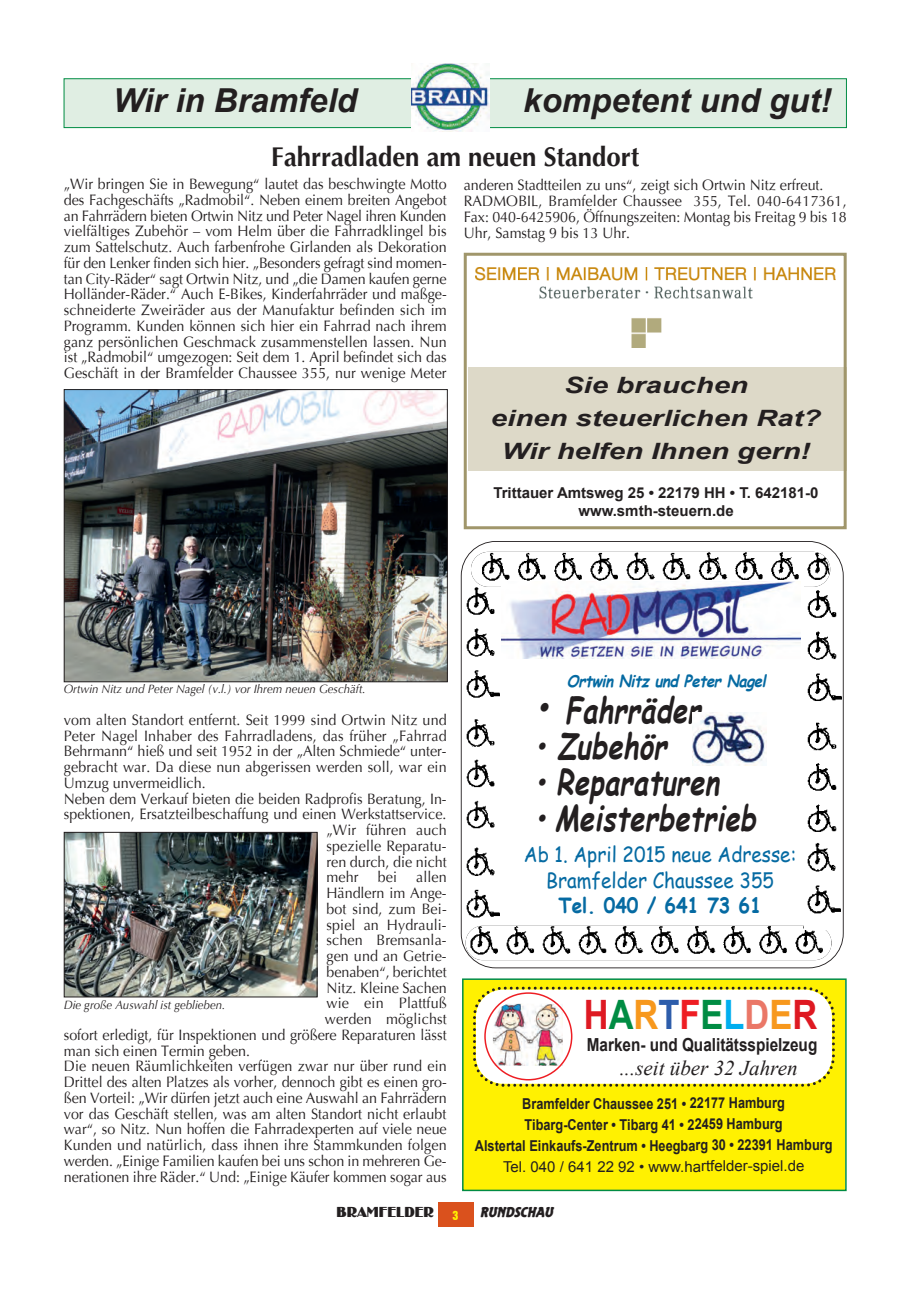
<style>
.page{position:relative;width:919px;height:1289px;background:#fff}
.page>*{position:absolute;margin:0;border:0;box-sizing:border-box;transform-origin:0 0}
.t1{font:700 40.5px "Arial";color:#de1922;scale:.85 1}
.t2{font:italic 700 35.1px "Comic Sans MS";color:#231f20;scale:.77 1}
.t3{font:italic 700 33px "Arial";color:#231f20}
.t4{font:700 27px "Optima";color:#231f20;scale:.95 1}
.t5{font:italic 700 22.5px/33px "Arial";color:#231f20;text-align:center;scale:1.3 1}
.t6{font:21px/25.5px "Comic Sans MS";color:#056aa2;text-align:center;scale:.9 1}
.t7{font:italic 21px "Times New Roman";color:#231f20}
.t8{font:700 21px "Comic Sans MS";color:#056aa2;scale:.9 1}
.t9{font:700 18px "Arial";color:#231f20;scale:.85 1}
.t10{font:italic 700 16.5px "Comic Sans MS";color:#056aa2;scale:.9 1}
.t11{font:15px/15.8px "Optima";color:#231f20;text-align:justify;scale:.95 1}
.t12{font:700 15px/21px "Arial";letter-spacing:-.005em;color:#231f20;text-align:center;scale:.85 1}
.t13{font:700 15px/18px "Arial";letter-spacing:-.005em;color:#231f20;text-align:center}
.t14{font:15px "Arial";letter-spacing:-.005em;color:#231f20}
.t15{font:15px "Birmingham";color:#231f20}
.t16{font:italic 15px "Elmshorn";color:#231f20}
.t17{font:700 12.75px "Hegel Inserat";color:#fff101}
.t18{font:italic 12px "Optima";color:#231f20;scale:.95 1}
.s1{font-size:42.9px}
.s2{color:#008c43}
.s3{color:#f7981d}
.s4{color:#2d5dab}
.s5{color:#ee1d23}
.s6{color:#00aeef}
.s7{color:#ea7767}
</style>
<div class="page">
<img style="left:66px;top:391px;width:379px;height:289px">
<div style="left:64px;top:389px;width:383px;height:293px;border:1px solid #231f20"></div>
<div style="left:438px;top:1201px;width:35px;height:25px;background:#da511d"></div>
<div style="left:64px;top:79px;width:782px;height:48px;background:#e0eee3"></div>
<div style="left:64px;top:78px;width:782px;height:50px;border:1px solid #008c43"></div>
<img style="left:411px;top:64px;width:78px;height:67px">
<div style="left:463px;top:979px;width:382px;height:210px;background:#fff101"></div>
<div style="left:462px;top:978px;width:384px;height:213px;border:2px solid #008c43"></div>
<svg style="left:473px;top:986px;width:362px;height:101px;background:#f4efdc"></svg>
<div style="left:468px;top:367px;width:378px;height:104px;background:#ddd9c8"></div>
<img style="left:476px;top:267px;width:359px;height:81px">
<div style="left:463px;top:253px;width:383px;height:276px;border:3px solid #a0966b"></div>
<svg style="left:461px;top:541px;width:382px;height:301px"></svg>
<img style="left:464px;top:584px;width:35px;height:258px">
<img style="left:471px;top:552px;width:359px;height:35px;border-radius:18px">
<img style="left:805px;top:588px;width:36px;height:254px">
<div style="left:501px;top:582px;width:303px;height:90px;background:#fff"></div>
<img style="left:501px;top:582px;width:299px;height:76px">
<img style="left:692px;top:712px;width:74px;height:53px">
<svg style="left:461px;top:842px;width:382px;height:126px"></svg>
<img style="left:464px;top:842px;width:35px;height:91px">
<img style="left:465px;top:925px;width:366px;height:35px;border-radius:17px">
<img style="left:804px;top:842px;width:36px;height:87px">
<img style="left:66px;top:834px;width:249px;height:161px">
<div style="left:64px;top:832px;width:253px;height:165px;border:1px solid #231f20"></div>
<h3 class="t3" style="left:113px;top:82px;width:245px">Wir in Bramfeld</h3>
<h3 class="t3" style="left:523px;top:82px;width:309px">kompetent und gut!</h3>
<h3 class="t4" style="left:271px;top:141px;width:389px">Fahrradladen am neuen Standort</h3>
<p class="t11" style="left:64px;top:176px;width:404px">„Wir bringen Sie in Bewegung“ lautet das beschwingte Motto des Fachgeschäfts „Radmobil“. Neben einem breiten Angebot an Fahrrädern bieten Ortwin Nitz und Peter Nagel ihren Kunden vielfältiges Zubehör – vom Helm über die Fahrradklingel bis zum Sattelschutz. Auch farbenfrohe Girlanden als Dekoration für den Lenker finden sich hier. „Besonders gefragt sind momen&shy;tan City-Räder“ sagt Ortwin Nitz, und „die Damen kaufen gerne Holländer-Räder.“ Auch E-Bikes, Kinderfahrräder und maßge&shy;schneiderte Zweiräder aus der Manufaktur befinden sich im Programm. Kunden können sich hier ein Fahrrad nach ihrem ganz persönlichen Geschmack zusammenstellen lassen. Nun ist „Radmobil“ umgezogen: Seit dem 1. April befindet sich das Geschäft in der Bramfelder Chaussee 355, nur wenige Meter</p>
<p class="t11" style="left:463px;top:178px;width:404px;text-align:left">anderen Stadtteilen zu uns“, zeigt sich Ortwin Nitz erfreut.<br>RADMOBIL, Bramfelder Chaussee 355, Tel. 040-6417361, Fax: 040-6425906, Öffnungszeiten: Montag bis Freitag 9 bis 18<br>Uhr, Samstag 9 bis 13 Uhr.</p>
<h3 class="t5" style="left:491px;top:368px;width:255px">Sie brauchen<br>einen steuerlichen Rat?<br>Wir helfen Ihnen gern!</h3>
<p class="t13" style="left:493px;top:483px;width:327px">Trittauer Amtsweg 25 • 22179 HH • T. 642181-0 www.smth-steuern.de</p>
<p class="t10" style="left:567px;top:668px;width:226px">Ortwin Nitz und Peter Nagel</p>
<h2 class="t2" style="left:532px;top:684px;width:227px"><span class="s1">•</span> Fahrräder</h2>
<h2 class="t2" style="left:532px;top:720px;width:184px">• Zubehör</h2>
<h2 class="t2" style="left:532px;top:756px;width:252px">• Reparaturen</h2>
<h2 class="t2" style="left:532px;top:792px;width:300px">• Meisterbetrieb</h2>
<h3 class="t6" style="left:524px;top:841px;width:304px">Ab 1. April 2015 neue Adresse:<br>Bramfelder Chaussee 355</h3>
<h3 class="t8" style="left:558px;top:890px;width:227px">Tel. 040 / 641 73 61</h3>
<p class="t18" style="left:64px;top:681px;width:319px">Ortwin Nitz und Peter Nagel (v.l.) vor Ihrem neuen Geschäft.</p>
<p class="t11" style="left:64px;top:712px;width:404px">vom alten Standort entfernt. Seit 1999 sind Ortwin Nitz und</p>
<p class="t11" style="left:64px;top:727px;width:404px">Peter Nagel Inhaber des Fahrradladens, das früher „Fahrrad</p>
<p class="t11" style="left:64px;top:743px;width:404px">Behrmann“ hieß und seit 1952 in der „Alten Schmiede“ unter-</p>
<p class="t11" style="left:64px;top:759px;width:404px">gebracht war. Da diese nun abgerissen werden soll, war ein</p>
<p class="t11" style="left:64px;top:775px;width:151px">Umzug unvermeidlich.</p>
<p class="t11" style="left:64px;top:790px;width:404px">Neben dem Verkauf bieten die beiden Radprofis Beratung, In-</p>
<p class="t11" style="left:64px;top:806px;width:404px">spektionen, Ersatzteilbeschaffung und einen Werkstattservice.</p>
<p class="t11" style="left:326px;top:822px;width:128px">„Wir führen auch</p>
<p class="t11" style="left:326px;top:838px;width:128px">spezielle Reparatu-</p>
<p class="t11" style="left:326px;top:853px;width:128px">ren durch, die nicht</p>
<p class="t11" style="left:326px;top:869px;width:35px">mehr</p>
<p class="t11" style="left:377px;top:869px;width:22px">bei</p>
<p class="t11" style="left:416px;top:869px;width:34px">allen</p>
<p class="t11" style="left:326px;top:885px;width:128px">Händlern im Ange-</p>
<p class="t11" style="left:326px;top:901px;width:128px">bot sind, zum Bei-</p>
<p class="t11" style="left:326px;top:916px;width:128px">spiel an Hydrauli-</p>
<p class="t11" style="left:326px;top:932px;width:128px">schen Bremsanla-</p>
<p class="t11" style="left:326px;top:948px;width:128px">gen und an Getrie-</p>
<p class="t11" style="left:326px;top:964px;width:128px">benaben“, berichtet</p>
<p class="t11" style="left:326px;top:979px;width:128px">Nitz. Kleine Sachen</p>
<p class="t11" style="left:326px;top:995px;width:128px">wie ein Plattfuß</p>
<p class="t11" style="left:325px;top:1011px;width:130px">werden möglichst</p>
<p class="t11" style="left:64px;top:1027px;width:404px">sofort erledigt, für Inspektionen und größere Reparaturen lässt</p>
<p class="t11" style="left:64px;top:1042px;width:197px">man sich einen Termin geben.</p>
<p class="t11" style="left:64px;top:1058px;width:404px">Die neuen Räumlichkeiten verfügen zwar nur über rund ein</p>
<p class="t11" style="left:64px;top:1074px;width:404px">Drittel des alten Platzes als vorher, dennoch gibt es einen gro-</p>
<p class="t11" style="left:64px;top:1090px;width:404px">ßen Vorteil: „Wir dürfen jetzt auch eine Auswahl an Fahrrädern</p>
<p class="t11" style="left:64px;top:1105px;width:404px">vor das Geschäft stellen, was am alten Standort nicht erlaubt</p>
<p class="t11" style="left:64px;top:1121px;width:404px">war“, so Nitz. Nun hoffen die Fahrradexperten auf viele neue</p>
<p class="t11" style="left:64px;top:1137px;width:404px">Kunden und natürlich, dass ihnen ihre Stammkunden folgen</p>
<p class="t11" style="left:64px;top:1153px;width:404px">werden. „Einige Familien kaufen bei uns schon in mehreren Ge-</p>
<p class="t11" style="left:64px;top:1168px;width:404px">nerationen ihre Räder.“ Und: „Einige Käufer kommen sogar aus</p>
<p class="t15" style="left:336px;top:1203px;width:99px">BRAMFELDER</p>
<p class="t17" style="left:452px;top:1208px;width:7px">3</p>
<p class="t16" style="left:480px;top:1203px;width:77px">RUNDSCHAU</p>
<p class="t18" style="left:64px;top:998px;width:171px">Die große Auswahl ist geblieben.</p>
<h1 class="t1" style="left:583px;top:992px;width:276px">H<span class="s2">A</span><span class="s3">R</span><span class="s4">T</span><span class="s5">F</span><span class="s2">E</span><span class="s6">L</span><span class="s7">D</span><span class="s3">E</span>R</h1>
<p class="t9" style="left:586px;top:1034px;width:273px">Marken- und Qualitätsspielzeug</p>
<h3 class="t7" style="left:619px;top:1056px;width:179px">...seit über 32 Jahren</h3>
<p class="t12" style="left:475px;top:1092px;width:422px">Bramfelder Chaussee 251 • 22177 Hamburg<br>Tibarg-Center • Tibarg 41 • 22459 Hamburg<br>Alstertal Einkaufs-Zentrum • Heegbarg 30 • 22391 Hamburg</p>
<p class="t14" style="left:503px;top:1157px;width:303px">Tel. 040 / 641 22 92 • www.hartfelder-spiel.de</p>
</div>
